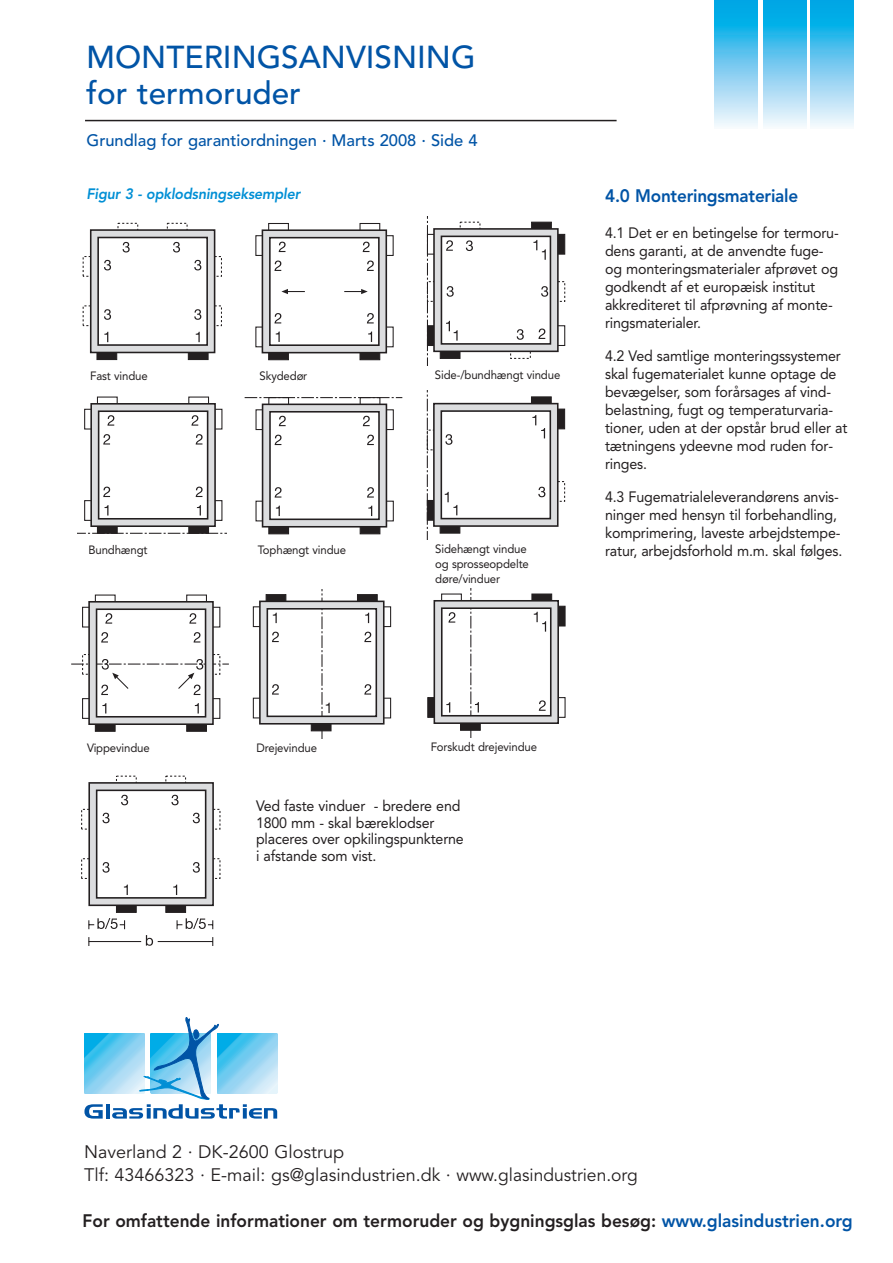
<style>
.page{position:relative;width:893px;height:1263px;background:#fff}
.page>*{position:absolute;margin:0;border:0;box-sizing:border-box;transform-origin:0 0}
.t1{font:500 31.5px/36px "Avenir";color:#0154a6}
.t2{font:18px/22.5px "Avenir";color:#231f20}
.t3{font:800 18px "Avenir";color:#231f20;scale:.96 1}
.t4{font:800 18px "Avenir";letter-spacing:-.01em;color:#0154a6;scale:.95 1}
.t5{font:500 16.5px "Avenir";color:#0154a6}
.t6{font:15px/18px "Avenir";letter-spacing:-.01em;color:#231f20;scale:.95 1}
.t7{font:800 15px "Avenir";color:#008fd5;scale:.95 1}
.t8{font:12px/15px "Avenir";letter-spacing:-.01em;color:#231f20;scale:.95 1}
.s1{color:#0154a6}
</style>
<div class="page">
<svg style="left:84px;top:1017px;width:193px;height:101px"></svg>
<svg style="left:715px;top:0;width:43px;height:127px;background:#6ecaf0"></svg>
<svg style="left:763px;top:0;width:43px;height:127px;background:#6ecaf0"></svg>
<svg style="left:811px;top:0;width:43px;height:127px;background:#6ecaf0"></svg>
<div style="left:96px;top:351px;width:21px;height:9px;background:#231f20;border:1px solid #231f20"></div>
<div style="left:188px;top:351px;width:21px;height:9px;background:#231f20;border:1px solid #231f20"></div>
<svg style="left:82px;top:222px;width:140px;height:132px"></svg>
<svg style="left:77px;top:396px;width:149px;height:138px"></svg>
<div style="left:268px;top:351px;width:21px;height:9px;background:#231f20;border:1px solid #231f20"></div>
<div style="left:359px;top:351px;width:21px;height:9px;background:#231f20;border:1px solid #231f20"></div>
<svg style="left:255px;top:223px;width:139px;height:131px"></svg>
<svg style="left:426px;top:217px;width:140px;height:149px"></svg>
<div style="left:268px;top:525px;width:21px;height:9px;background:#231f20;border:1px solid #231f20"></div>
<div style="left:360px;top:525px;width:20px;height:9px;background:#231f20;border:1px solid #231f20"></div>
<svg style="left:245px;top:397px;width:157px;height:131px"></svg>
<div style="left:95px;top:723px;width:21px;height:9px;background:#231f20;border:1px solid #231f20"></div>
<div style="left:186px;top:723px;width:21px;height:9px;background:#231f20;border:1px solid #231f20"></div>
<svg style="left:71px;top:594px;width:158px;height:132px"></svg>
<svg style="left:252px;top:589px;width:140px;height:149px"></svg>
<div style="left:427px;top:697px;width:9px;height:21px;background:#231f20;border:1px solid #231f20"></div>
<div style="left:556px;top:697px;width:10px;height:21px;border:1px solid #231f20"></div>
<div style="left:556px;top:606px;width:10px;height:20px;background:#231f20;border:1px solid #231f20"></div>
<svg style="left:433px;top:589px;width:127px;height:148px"></svg>
<div style="left:116px;top:904px;width:21px;height:9px;background:#231f20;border:1px solid #231f20"></div>
<div style="left:165px;top:904px;width:21px;height:9px;background:#231f20;border:1px solid #231f20"></div>
<svg style="left:81px;top:775px;width:140px;height:132px"></svg>
<svg style="left:146px;top:935px;width:7px;height:11px"></svg>
<hr style="left:89px;top:941px;width:52px;height:1px;background:#231f20">
<hr style="left:158px;top:941px;width:55px;height:1px;background:#231f20">
<svg style="left:88px;top:918px;width:37px;height:11px"></svg>
<svg style="left:177px;top:918px;width:36px;height:11px"></svg>
<svg style="left:426px;top:391px;width:140px;height:148px"></svg>
<hr style="left:85px;top:120px;width:532px;height:1px;background:#231f20">
<h1 class="t1" style="left:87px;top:42px;width:390px">MONTERINGSANVISNING for termoruder</h1>
<p class="t5" style="left:87px;top:133px;width:393px">Grundlag for garantiordningen · Marts 2008 · Side 4</p>
<p class="t7" style="left:87px;top:188px;width:229px">Figur 3 - opklodsningseksempler</p>
<p class="t8" style="left:90px;top:369px;width:62px">Fast vindue</p>
<p class="t8" style="left:260px;top:369px;width:52px">Skydedør</p>
<p class="t8" style="left:88px;top:544px;width:64px">Bundhængt</p>
<p class="t8" style="left:258px;top:543px;width:94px">Tophængt vindue</p>
<p class="t8" style="left:435px;top:368px;width:133px">Side-/bundhængt vindue</p>
<p class="t8" style="left:435px;top:542px;width:100px">Sidehængt vindue og sprosseopdelte døre/vinduer</p>
<p class="t4" style="left:605px;top:189px;width:205px">4.0 Monteringsmateriale</p>
<p class="t6" style="left:605px;top:225px;width:248px">4.1 Det er en betingelse for termoru&shy;dens garanti, at de anvendte fuge&shy;og monteringsmaterialer afprøvet og godkendt af et europæisk institut akkrediteret til afprøvning af monte&shy;ringsmaterialer.</p>
<p class="t6" style="left:605px;top:348px;width:257px">4.2 Ved samtlige monteringssystemer skal fugematerialet kunne optage de bevægelser, som forårsages af vind&shy;belastning, fugt og temperaturvaria&shy;tioner, uden at der opstår brud eller at tætningens ydeevne mod ruden for&shy;ringes.</p>
<p class="t6" style="left:605px;top:489px;width:251px">4.3 Fugematrialeleverandørens anvis&shy;ninger med hensyn til forbehandling, komprimering, laveste arbejdstempe&shy;ratur, arbejdsforhold m.m. skal følges.</p>
<p class="t8" style="left:87px;top:741px;width:68px">Vippevindue</p>
<p class="t8" style="left:256px;top:741px;width:65px">Drejevindue</p>
<p class="t8" style="left:431px;top:740px;width:114px">Forskudt drejevindue</p>
<p class="t6" style="left:256px;top:799px;width:220px;line-height:16.5px">Ved faste vinduer - bredere end<br>1800 mm - skal bæreklodser placeres over opkilingspunkterne i afstande som vist.</p>
<p class="t2" style="left:84px;top:1143px;width:555px">Naverland 2 · DK-2600 Glostrup<br>Tlf: 43466323 · E-mail: gs@glasindustrien.dk · www.glasindustrien.org</p>
<p class="t3" style="left:83px;top:1213px;width:804px">For omfattende informationer om termoruder og bygningsglas besøg: <span class="s1">www.glasindustrien.org</span></p>
</div>
